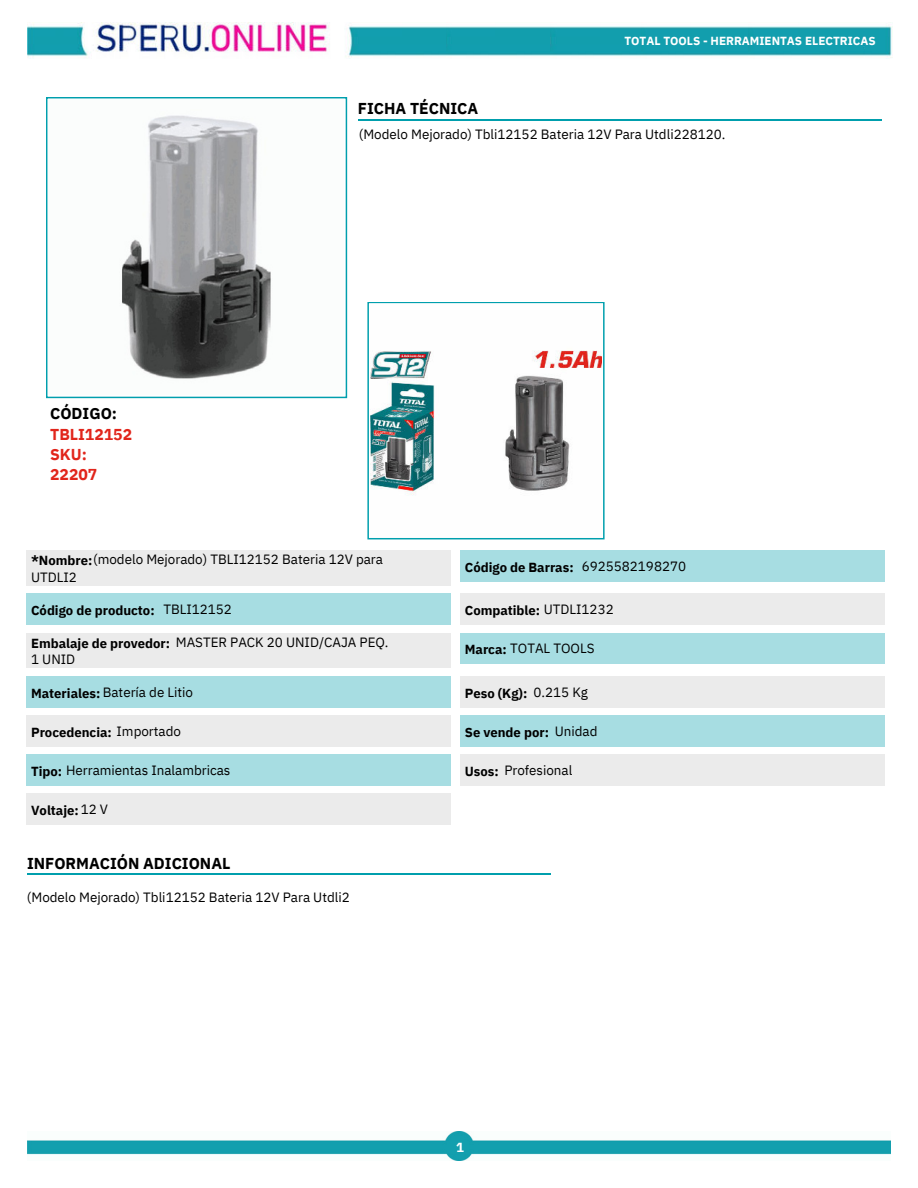
<style>
.page{position:relative;width:918px;height:1188px;background:#fff}
.page>*{position:absolute;margin:0;border:0;box-sizing:border-box;transform-origin:0 0}
.t1{font:700 15.75px "IBM Plex Sans";color:#000}
.t2{font:700 15.75px/20.2px "IBM Plex Sans";color:#e1251b}
.t3{font:13.35px "IBM Plex Sans";color:#000}
.t4{font:700 13.05px "IBM Plex Sans";color:#000}
.t5{font:700 13.05px "IBM Plex Sans";color:#fff}
.t6{font:700 11.7px "IBM Plex Sans";color:#fff}
.s1{font-weight:700;font-size:13.05px}
.s2{font-weight:400;font-size:13.35px}
</style>
<div class="page">
<hr style="left:27px;top:873px;width:524px;height:2px;background:#009fad">
<hr style="left:358px;top:119px;width:524px;height:1px;background:#009fad">
<svg style="left:46px;top:97px;width:301px;height:301px"></svg>
<img style="left:49px;top:100px;width:295px;height:295px">
<svg style="left:367px;top:302px;width:238px;height:237px"></svg>
<img style="left:370px;top:305px;width:231px;height:231px">
<div style="left:27px;top:550px;width:424px;height:35px;background:#ebebeb"></div>
<div style="left:461px;top:550px;width:424px;height:31px;background:#a7dde2"></div>
<div style="left:27px;top:594px;width:424px;height:31px;background:#a7dde2"></div>
<div style="left:461px;top:594px;width:424px;height:31px;background:#ebebeb"></div>
<div style="left:27px;top:633px;width:424px;height:35px;background:#ebebeb"></div>
<div style="left:461px;top:633px;width:424px;height:31px;background:#a7dde2"></div>
<div style="left:27px;top:676px;width:424px;height:31px;background:#a7dde2"></div>
<div style="left:461px;top:676px;width:424px;height:31px;background:#ebebeb"></div>
<div style="left:27px;top:716px;width:424px;height:30px;background:#ebebeb"></div>
<div style="left:461px;top:716px;width:424px;height:30px;background:#a7dde2"></div>
<div style="left:27px;top:755px;width:424px;height:30px;background:#a7dde2"></div>
<div style="left:461px;top:755px;width:424px;height:30px;background:#ebebeb"></div>
<div style="left:27px;top:794px;width:424px;height:30px;background:#ebebeb"></div>
<img style="left:27px;top:1131px;width:864px;height:29px">
<img style="left:27px;top:23px;width:865px;height:36px">
<img style="left:446px;top:23px;width:105px;height:36px">
<img style="left:551px;top:23px;width:90px;height:36px">
<img style="left:641px;top:23px;width:108px;height:36px">
<img style="left:749px;top:23px;width:116px;height:36px">
<p class="t1" style="left:358px;top:96px;width:122px">FICHA TÉCNICA</p>
<p class="t6" style="left:624px;top:31px;width:253px">TOTAL TOOLS - HERRAMIENTAS ELECTRICAS</p>
<p class="t1" style="left:50px;top:401px;width:68px">CÓDIGO:</p>
<p class="t2" style="left:50px;top:423px;width:83px">TBLI12152<br>SKU:<br>22207</p>
<p class="t3" style="left:359px;top:124px;width:368px">(Modelo Mejorado) Tbli12152 Bateria 12V Para Utdli228120.</p>
<p class="t3" style="left:31px;top:549px;width:353px"><span class="s1">*Nombre:</span>(modelo Mejorado) TBLI12152 Bateria 12V para</p>
<p class="t3" style="left:31px;top:567px;width:47px">UTDLI2</p>
<p class="t4" style="left:31px;top:600px;width:125px">Código de producto:</p>
<p class="t3" style="left:163px;top:599px;width:70px">TBLI12152</p>
<p class="t3" style="left:31px;top:632px;width:359px"><span class="s1">Embalaje de provedor:</span> MASTER PACK 20 UNID/CAJA PEQ.</p>
<p class="t3" style="left:31px;top:649px;width:46px">1 UNID</p>
<p class="t3" style="left:31px;top:682px;width:163px"><span class="s1">Materiales:</span> Batería de Litio</p>
<p class="t4" style="left:31px;top:722px;width:151px">Procedencia: <span class="s2">Importado</span></p>
<p class="t3" style="left:31px;top:760px;width:201px"><span class="s1">Tipo:</span> Herramientas Inalambricas</p>
<p class="t4" style="left:31px;top:800px;width:78px">Voltaje:<span class="s2">12 V</span></p>
<p class="t1" style="left:27px;top:851px;width:205px">INFORMACIÓN ADICIONAL</p>
<p class="t3" style="left:27px;top:888px;width:324px">(Modelo Mejorado) Tbli12152 Bateria 12V Para Utdli2</p>
<p class="t4" style="left:465px;top:557px;width:110px">Código de Barras:</p>
<p class="t3" style="left:582px;top:556px;width:106px">6925582198270</p>
<p class="t4" style="left:465px;top:600px;width:150px">Compatible: <span class="s2">UTDLI1232</span></p>
<p class="t3" style="left:465px;top:638px;width:131px"><span class="s1">Marca:</span> TOTAL TOOLS</p>
<p class="t3" style="left:534px;top:682px;width:56px">0.215 Kg</p>
<p class="t4" style="left:465px;top:722px;width:134px">Se vende por: <span class="s2">Unidad</span></p>
<p class="t4" style="left:465px;top:683px;width:64px">Peso (Kg):</p>
<p class="t3" style="left:465px;top:760px;width:109px"><span class="s1">Usos:</span> Profesional</p>
<p class="t5" style="left:456px;top:1137px;width:9px">1</p>
</div>
